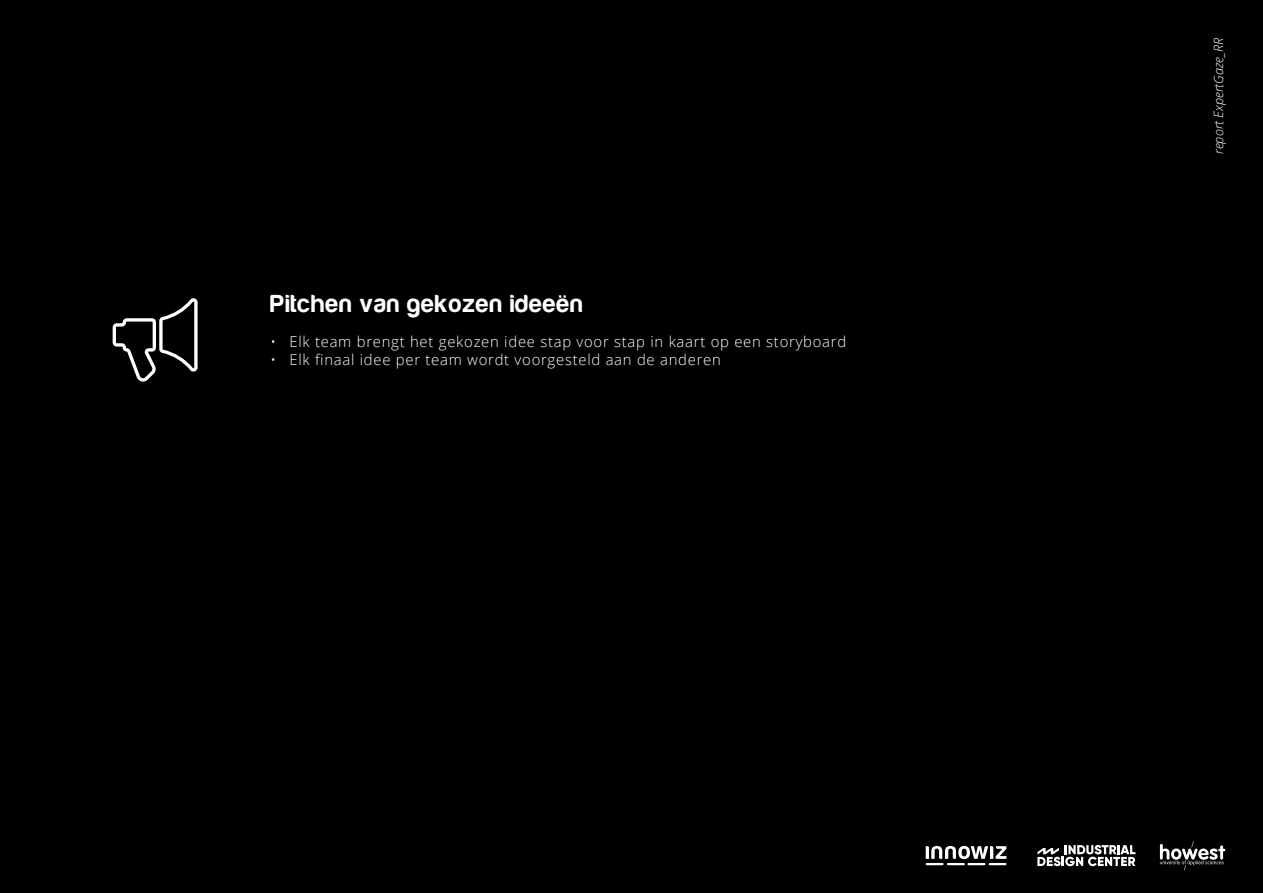
<style>
.page{position:relative;width:1263px;height:893px;background:#000}
.page>*{position:absolute;margin:0;border:0;box-sizing:border-box;transform-origin:0 0}
.t1{font:25.5px "Harabara";letter-spacing:.05em;color:#fff}
.t2{font:300 14.85px "Open Sans";letter-spacing:.05em;color:#fff}
.t3{font:italic 300 12.75px "Open Sans";color:#fff}
</style>
<div class="page">
<svg style="left:1037px;top:845px;width:98px;height:21px"></svg>
<svg style="left:1160px;top:841px;width:65px;height:29px"></svg>
<svg style="left:926px;top:846px;width:80px;height:19px"></svg>
<svg style="left:113px;top:298px;width:85px;height:84px"></svg>
<p class="t1" style="left:270px;top:290px;width:314px">Pitchen van gekozen ideeën</p>
<p class="t2" style="left:270px;top:332px;width:577px">• Elk team brengt het gekozen idee stap voor stap in kaart op een storyboard</p>
<p class="t2" style="left:270px;top:350px;width:452px">• Elk finaal idee per team wordt voorgesteld aan de anderen</p>
<p class="t3" style="left:1210px;top:154px;width:118px;rotate:-90deg">report ExpertGaze_RR</p>
</div>
